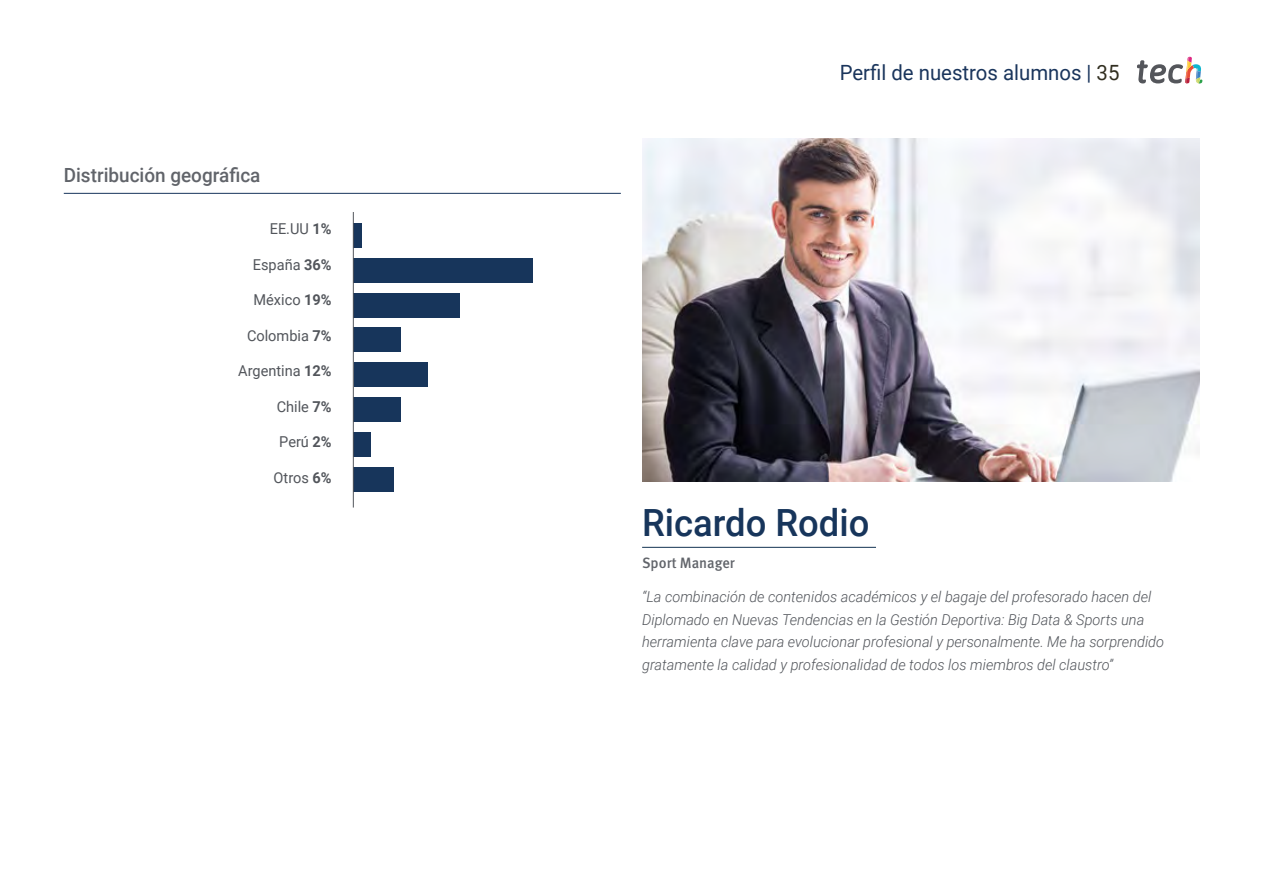
<style>
.page{position:relative;width:1263px;height:893px;background:#fff}
.page>*{position:absolute;margin:0;border:0;box-sizing:border-box;transform-origin:0 0}
.t1{font:500 37.5px "Roboto";color:#17355b}
.t2{font:21px "Roboto";color:#1a355c}
.t3{font:500 19.5px "Roboto";color:#61646a}
.t4{font:italic 300 15px/22.5px "Roboto";color:#52555b}
.t5{font:15px "Roboto";color:#52555b}
.t6{font:500 15px "Meta Pro";color:#61646a;scale:.96 1}
.s1{font-weight:700}
.s2{color:#312e20}
</style>
<div class="page">
<img style="left:642px;top:138px;width:557px;height:343px">
<svg style="left:1137px;top:57px;width:65px;height:27px"></svg>
<hr style="left:642px;top:547px;width:234px;height:1px;background:#123352">
<hr style="left:64px;top:193px;width:557px;height:1px;background:#17355b">
<div style="left:353px;top:223px;width:9px;height:25px;background:#17355b"></div>
<div style="left:353px;top:397px;width:48px;height:25px;background:#17355b"></div>
<div style="left:353px;top:258px;width:180px;height:25px;background:#17355b"></div>
<div style="left:353px;top:432px;width:17px;height:25px;background:#17355b"></div>
<div style="left:353px;top:293px;width:107px;height:24px;background:#17355b"></div>
<div style="left:353px;top:467px;width:40px;height:24px;background:#17355b"></div>
<div style="left:353px;top:327px;width:48px;height:25px;background:#17355b"></div>
<div style="left:354px;top:362px;width:73px;height:25px;background:#17355b"></div>
<hr style="left:353px;top:212px;width:1px;height:296px;background:#52555b">
<h3 class="t3" style="left:64px;top:161px;width:198px">Distribución geográfica</h3>
<p class="t5" style="left:270px;top:218px;width:63px">EE.UU <span class="s1">1%</span></p>
<p class="t5" style="left:253px;top:254px;width:80px">España <span class="s1">36%</span></p>
<p class="t5" style="left:254px;top:289px;width:80px">México <span class="s1">19%</span></p>
<p class="t5" style="left:247px;top:325px;width:86px">Colombia <span class="s1">7%</span></p>
<p class="t5" style="left:238px;top:360px;width:95px">Argentina <span class="s1">12%</span></p>
<p class="t5" style="left:277px;top:396px;width:56px">Chile <span class="s1">7%</span></p>
<p class="t5" style="left:279px;top:431px;width:54px">Perú <span class="s1">2%</span></p>
<p class="t5" style="left:274px;top:467px;width:60px">Otros <span class="s1">6%</span></p>
<h2 class="t2" style="left:840px;top:57px;width:281px">Perfil de nuestros alumnos | <span class="s2">35</span></h2>
<h1 class="t1" style="left:642px;top:496px;width:229px">Ricardo Rodio</h1>
<p class="t6" style="left:642px;top:553px;width:98px">Sport Manager</p>
<p class="t4" style="left:642px;top:585px;width:524px">“La combinación de contenidos académicos y el bagaje del profesorado hacen del Diplomado en Nuevas Tendencias en la Gestión Deportiva: Big Data &amp; Sports una herramienta clave para evolucionar profesional y personalmente. Me ha sorprendido gratamente la calidad y profesionalidad de todos los miembros del claustro”</p>
</div>
